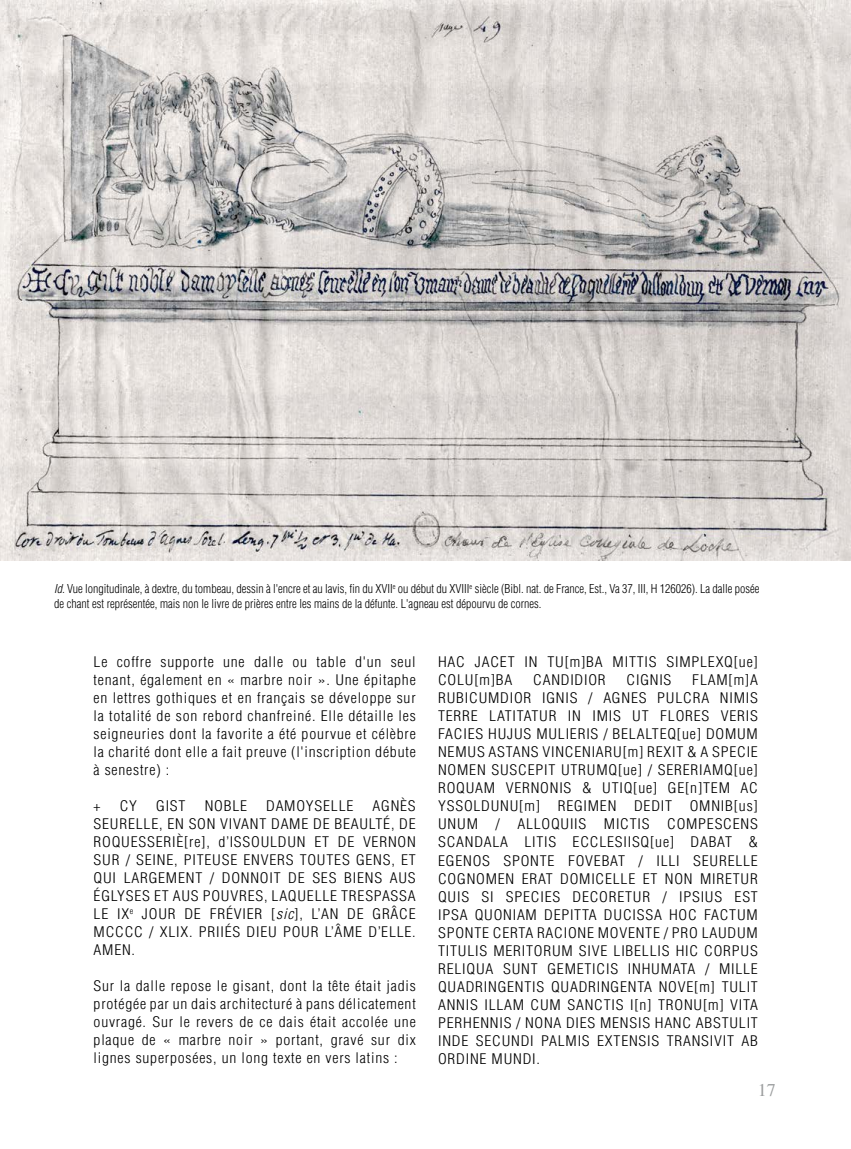
<style>
.page{position:relative;width:851px;height:1149px;background:#fff}
.page>*{position:absolute;margin:0;border:0;box-sizing:border-box;transform-origin:0 0}
.t1{font:18px "Times";color:#9c9e9f}
.t2{font:300 condensed 14.25px/18px "Helvetica";letter-spacing:.05em;color:#000;text-align:justify;scale:1.1 1}
.t3{font:300 condensed 12px/14.4px "Helvetica";color:#000}
.s1{font-style:italic}
</style>
<div class="page">
<img style="left:0;top:0;width:850px;height:560px">
<p class="t3" style="left:54px;top:581px;width:706px"><span class="s1">Id.</span> Vue longitudinale, à dextre, du tombeau, dessin à l'encre et au lavis, fin du XVII<sup>e</sup> ou début du XVIII<sup>e</sup> siècle (Bibl. nat. de France, Est., Va 37, III, H 126026). La dalle posée de chant est représentée, mais non le livre de prières entre les mains de la défunte. L'agneau est dépourvu de cornes.</p>
<p class="t2" style="left:94px;top:652px;width:294px">Le coffre supporte une dalle ou table d'un seul tenant, également en « marbre noir ». Une épitaphe en lettres gothiques et en français se développe sur la totalité de son rebord chanfreiné. Elle détaille les seigneuries dont la favorite a été pourvue et célèbre la charité dont elle a fait preuve (l'inscription débute à senestre) :</p>
<p class="t2" style="left:94px;top:796px;width:8px">+</p>
<p class="t2" style="left:120px;top:796px;width:17px">CY</p>
<p class="t2" style="left:156px;top:796px;width:28px">GIST</p>
<p class="t2" style="left:205px;top:796px;width:40px">NOBLE</p>
<p class="t2" style="left:266px;top:796px;width:81px">DAMOYSELLE</p>
<p class="t2" style="left:94px;top:796px;width:294px;text-indent:279px">AGNÈS SEURELLE, EN SON VIVANT DAME DE BEAULTÉ, DE ROQUESSERIÈ[re], d’ISSOULDUN ET DE VERNON SUR / SEINE, PITEUSE ENVERS TOUTES GENS, ET QUI LARGEMENT / DONNOIT DE SES BIENS AUS ÉGLYSES ET AUS POUVRES, LAQUELLE TRESPASSA LE IX<sup>e</sup> JOUR DE FRÉVIER [<span class="s1">sic</span>], L’AN DE GRÂCE MCCCC / XLIX. PRIIÉS DIEU POUR L’ÂME D’ELLE.<br>AMEN.</p>
<p class="t2" style="left:94px;top:976px;width:294px">Sur la dalle repose le gisant, dont la tête était jadis protégée par un dais architecturé à pans délicatement ouvragé. Sur le revers de ce dais était accolée une plaque de « marbre noir » portant, gravé sur dix lignes superposées, un long texte en vers latins :</p>
<p class="t2" style="left:438px;top:653px;width:292px">HAC JACET IN TU[m]BA MITTIS SIMPLEXQ[ue]<br>COLU[m]BA</p>
<p class="t2" style="left:438px;top:671px;width:292px;text-indent:254px">FLAM[m]A RUBICUMDIOR IGNIS / AGNES PULCRA NIMIS TERRE LATITATUR IN IMIS UT FLORES VERIS FACIES HUJUS MULIERIS / BELALTEQ[ue] DOMUM NEMUS ASTANS VINCENIARU[m] REXIT &amp; A SPECIE NOMEN SUSCEPIT UTRUMQ[ue] / SERERIAMQ[ue] ROQUAM VERNONIS &amp; UTIQ[ue] GE[n]TEM AC YSSOLDUNU[m] REGIMEN DEDIT OMNIB[us] UNUM / ALLOQUIIS MICTIS COMPESCENS SCANDALA LITIS ECCLESIISQ[ue] DABAT &amp; EGENOS SPONTE FOVEBAT / ILLI SEURELLE COGNOMEN ERAT DOMICELLE ET NON MIRETUR QUIS SI SPECIES DECORETUR / IPSIUS EST IPSA QUONIAM DEPITTA DUCISSA HOC FACTUM SPONTE CERTA RACIONE MOVENTE / PRO LAUDUM TITULIS MERITORUM SIVE LIBELLIS HIC CORPUS RELIQUA SUNT GEMETICIS INHUMATA / MILLE QUADRINGENTIS QUADRINGENTA NOVE[m] TULIT ANNIS ILLAM CUM SANCTIS I[n] TRONU[m] VITA PERHENNIS / NONA DIES MENSIS HANC ABSTULIT INDE SECUNDI PALMIS EXTENSIS TRANSIVIT AB ORDINE MUNDI.</p>
<p class="t2" style="left:533px;top:671px;width:67px">CANDIDIOR</p>
<p class="t2" style="left:626px;top:671px;width:42px">CIGNIS</p>
<p class="t1" style="left:757px;top:1079px;width:19px">17</p>
</div>
